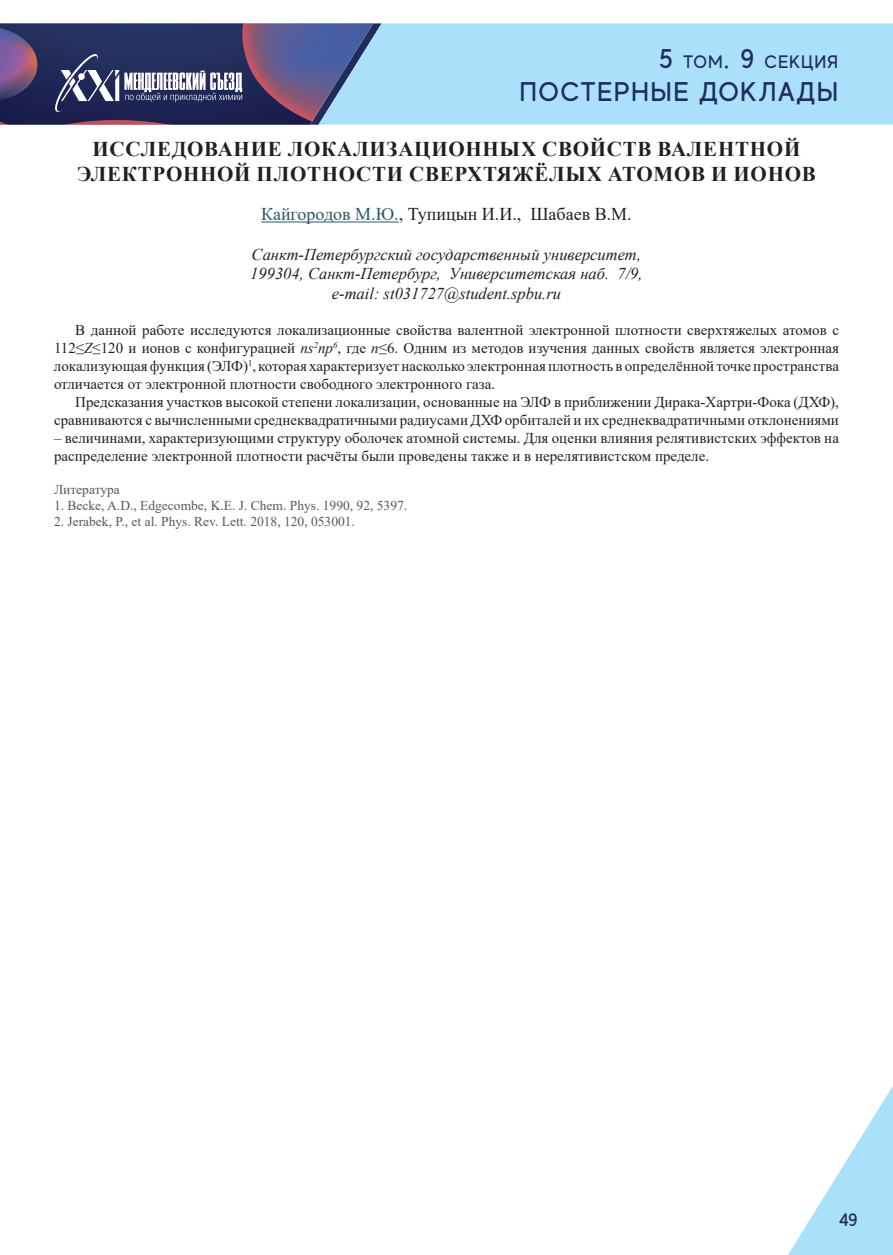
<style>
.page{position:relative;width:893px;height:1255px;background:#fff}
.page>*{position:absolute;margin:0;border:0;box-sizing:border-box;transform-origin:0 0}
.t1{font:500 27px "MADE Evolve Sans";letter-spacing:.05em;color:#1f2c5d}
.t2{font:700 21px/25.2px "Times New Roman";letter-spacing:.035em;color:#231f20;text-align:center}
.t3{font:18px "Times New Roman";color:#231f20}
.t4{font:500 18px "MADE Evolve Sans";letter-spacing:.05em;color:#1f2c5d}
.t5{font:italic 16.5px/19.8px "Times New Roman";color:#231f20;text-align:center}
.t6{font:15px/18px "Times New Roman";color:#231f20;text-align:justify}
.t7{font:13.5px "Times New Roman";color:#57585a}
.s1{font-size:27px}
.s2{color:#2e576f}
.s3{font-style:italic}
</style>
<div class="page">
<div style="left:382px;top:23px;width:511px;height:102px;background:#aae0f9"></div>
<svg style="left:788px;top:1086px;width:105px;height:168px"></svg>
<svg style="left:0;top:23px;width:382px;height:102px;background:#51547e"></svg>
<hr style="left:261px;top:221px;width:138px;height:1px;background:#2e576f">
<p class="t4" style="left:659px;top:51px;width:181px"><span class="s1">5</span> ТОМ<span class="s1">. 9</span> СЕКЦИЯ</p>
<h1 class="t1" style="left:520px;top:74px;width:320px">ПОСТЕРНЫЕ ДОКЛАДЫ</h1>
<h2 class="t2" style="left:77px;top:136px;width:740px">ИССЛЕДОВАНИЕ ЛОКАЛИЗАЦИОННЫХ СВОЙСТВ ВАЛЕНТНОЙ<br>ЭЛЕКТРОННОЙ ПЛОТНОСТИ СВЕРХТЯЖЁЛЫХ АТОМОВ И ИОНОВ</h2>
<p class="t3" style="left:261px;top:201px;width:372px"><span class="s2">Кайгородов М.Ю.</span>, Тупицын И.И., Шабаев В.М.</p>
<p class="t5" style="left:250px;top:244px;width:394px">Санкт-Петербургский государственный университет,<br>199304, Санкт-Петербург, Университетская наб. 7/9, e-mail: st031727@student.spbu.ru</p>
<p class="t6" style="left:54px;top:321px;width:786px;text-indent:21px">В данной работе исследуются локализационные свойства валентной электронной плотности сверхтяжелых атомов с 112≤<span class="s3">Z</span>≤120 и ионов с конфигурацией <span class="s3">ns</span><sup>2</sup><span class="s3">np</span><sup>6</sup>, где <span class="s3">n</span>≤6. Одним из методов изучения данных свойств является электронная локализующая функция (ЭЛФ)<sup>1</sup>, которая характеризует насколько электронная плотность в определённой точке пространства отличается от электронной плотности свободного электронного газа.</p>
<p class="t6" style="left:54px;top:393px;width:786px;text-align:right">Предсказания участков высокой степени локализации, основанные на ЭЛФ в приближении Дирака-Хартри-Фока (ДХФ), сравниваются с вычисленными среднеквадратичными радиусами ДХФ орбиталей и их среднеквадратичными отклонениями</p>
<p class="t6" style="left:54px;top:429px;width:786px">– величинами, характеризующими структуру оболочек атомной системы. Для оценки влияния релятивистских эффектов на распределение электронной плотности расчёты были проведены также и в нерелятивистском пределе.</p>
<p class="t7" style="left:54px;top:479px;width:67px">Литература</p>
<p class="t7" style="left:54px;top:496px;width:355px">1. Becke, A.D., Edgecombe, K.E. J. Chem. Phys. 1990, 92, 5397.</p>
<p class="t7" style="left:54px;top:512px;width:302px">2. Jerabek, P., et al. Phys. Rev. Lett. 2018, 120, 053001.</p>
<p class="t4" style="left:839px;top:1208px;width:20px">49</p>
</div>
